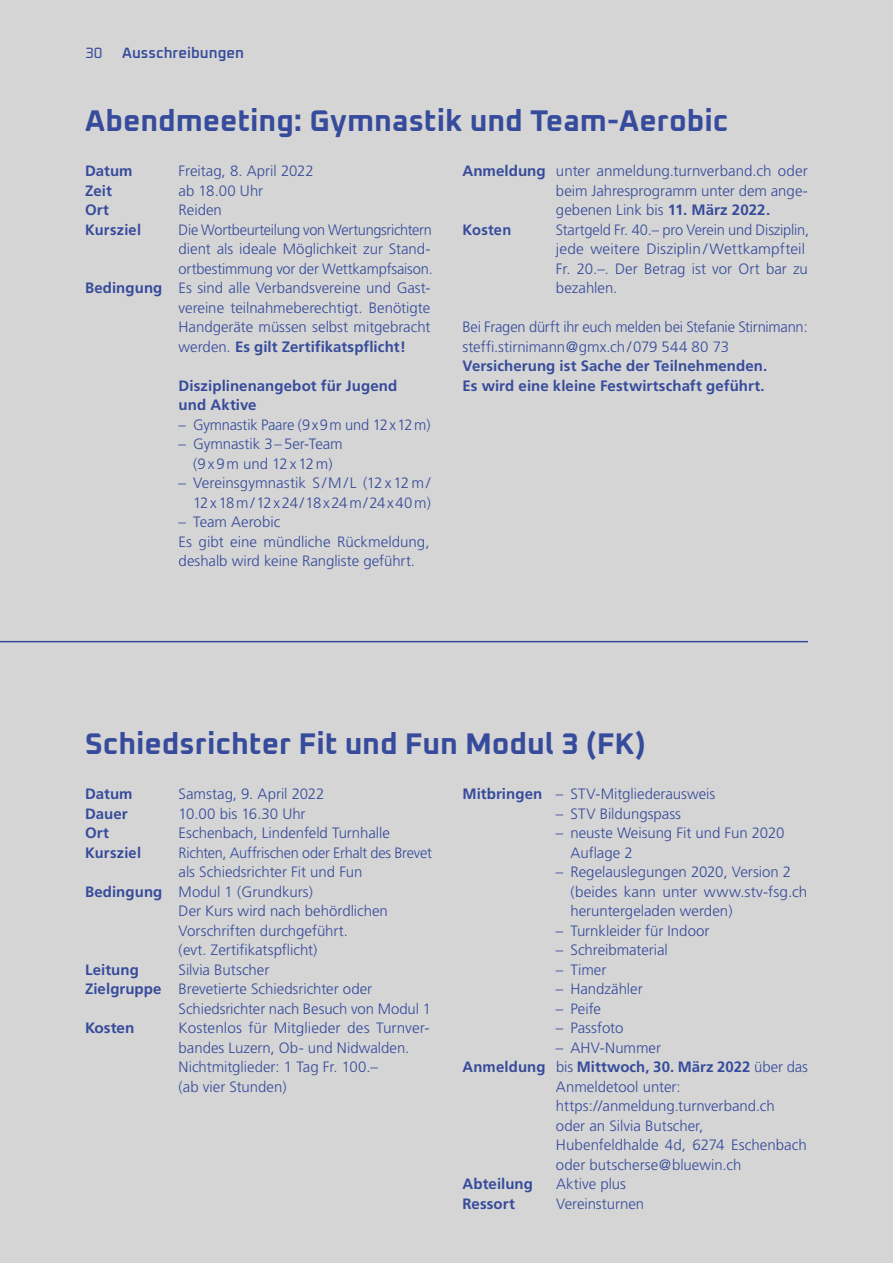
<style>
.page{position:relative;width:893px;height:1263px;background:#d5d5d5}
.page>*{position:absolute;margin:0;border:0;box-sizing:border-box;transform-origin:0 0}
.t1{font:700 30px "Oxanium";letter-spacing:-.005em;color:#364b9b}
.t2{font:300 15px/19.5px "Frutiger";letter-spacing:-.005em;color:#364b9b}
.t3{font:700 15px/19.5px "Frutiger";letter-spacing:.005em;color:#364b9b}
.t4{font:600 15px "Oxanium";color:#364b9b}
.t5{font:15px "Oxanium";color:#364b9b}
.s1{font-weight:700}
.s2{font-weight:300}
</style>
<div class="page">
<hr style="left:0;top:641px;width:808px;height:1px;background:#364b9b">
<p class="t5" style="left:85px;top:43px;width:19px">30</p>
<p class="t4" style="left:122px;top:43px;width:123px">Ausschreibungen</p>
<h1 class="t1" style="left:85px;top:102px;width:645px">Abendmeeting: Gymnastik und Team-Aerobic</h1>
<p class="t3" style="left:85px;top:161px;width:49px">Datum</p>
<p class="t2" style="left:179px;top:161px;width:137px">Freitag, 8. April 2022</p>
<p class="t3" style="left:85px;top:181px;width:28px">Zeit</p>
<p class="t2" style="left:179px;top:181px;width:86px">ab 18.00 Uhr</p>
<p class="t3" style="left:85px;top:200px;width:25px">Ort</p>
<p class="t2" style="left:179px;top:200px;width:45px">Reiden</p>
<p class="t3" style="left:85px;top:220px;width:58px">Kursziel</p>
<p class="t2" style="left:179px;top:220px;width:255px">Die Wortbeurteilung von Wertungsrichtern</p>
<p class="t2" style="left:179px;top:239px;width:253px">dient als ideale Möglichkeit zur Stand-</p>
<p class="t2" style="left:179px;top:259px;width:256px">ortbestimmung vor der Wettkampfsaison.</p>
<p class="t2" style="left:85px;top:278px;width:347px"><span class="s1">Bedingung</span> Es sind alle Verbandsvereine und Gast-</p>
<p class="t2" style="left:179px;top:298px;width:253px">vereine teilnahmeberechtigt. Benötigte</p>
<p class="t2" style="left:179px;top:317px;width:253px">Handgeräte müssen selbst mitgebracht</p>
<p class="t3" style="left:179px;top:337px;width:229px"><span class="s2">werden.</span> Es gilt Zertifikatspflicht!</p>
<p class="t3" style="left:179px;top:376px;width:220px">Disziplinenangebot für Jugend und Aktive</p>
<p class="t2" style="left:179px;top:415px;width:254px">– Gymnastik Paare (9x9m und 12x12m)</p>
<p class="t2" style="left:179px;top:434px;width:166px;text-align:center">– Gymnastik 3–5er-Team (9x9m und 12x12m)</p>
<p class="t2" style="left:179px;top:473px;width:254px;text-align:right">– Vereinsgymnastik S /M/ L (12x12m/<br>12x18m/12x24/18x24m/24x40m)</p>
<p class="t2" style="left:179px;top:512px;width:252px">– Team Aerobic<br>Es gibt eine mündliche Rückmeldung, deshalb wird keine Rangliste geführt.</p>
<p class="t2" style="left:462px;top:161px;width:347px"><span class="s1">Anmeldung</span> unter anmeldung.turnverband.ch oder</p>
<p class="t2" style="left:556px;top:181px;width:253px">beim Jahresprogramm unter dem ange-</p>
<p class="t2" style="left:556px;top:200px;width:216px">gebenen Link bis <span class="s1">11. März 2022.</span></p>
<p class="t3" style="left:462px;top:220px;width:50px">Kosten</p>
<p class="t2" style="left:556px;top:220px;width:255px">Startgeld Fr. 40.– pro Verein und Disziplin, jede weitere Disziplin /Wettkampfteil Fr. 20.–. Der Betrag ist vor Ort bar zu bezahlen.</p>
<p class="t2" style="left:462px;top:317px;width:347px">Bei Fragen dürft ihr euch melden bei Stefanie Stirnimann: steffi.stirnimann@gmx.ch/079 544 80 73</p>
<p class="t3" style="left:462px;top:356px;width:306px">Versicherung ist Sache der Teilnehmenden.<br>Es wird eine kleine Festwirtschaft geführt.</p>
<h1 class="t1" style="left:85px;top:725px;width:562px">Schiedsrichter Fit und Fun Modul 3 (FK)</h1>
<p class="t3" style="left:85px;top:784px;width:49px">Datum</p>
<p class="t2" style="left:179px;top:784px;width:147px">Samstag, 9. April 2022</p>
<p class="t3" style="left:85px;top:804px;width:44px">Dauer</p>
<p class="t2" style="left:179px;top:804px;width:129px">10.00 bis 16.30 Uhr</p>
<p class="t3" style="left:85px;top:823px;width:25px">Ort</p>
<p class="t2" style="left:179px;top:823px;width:213px">Eschenbach, Lindenfeld Turnhalle</p>
<p class="t3" style="left:85px;top:843px;width:58px">Kursziel</p>
<p class="t2" style="left:179px;top:843px;width:255px">Richten, Auffrischen oder Erhalt des Brevet</p>
<p class="t2" style="left:179px;top:862px;width:185px">als Schiedsrichter Fit und Fun</p>
<p class="t2" style="left:85px;top:882px;width:230px"><span class="s1">Bedingung</span> Modul 1 (Grundkurs)</p>
<p class="t2" style="left:179px;top:901px;width:211px">Der Kurs wird nach behördlichen</p>
<p class="t2" style="left:179px;top:921px;width:171px">Vorschriften durchgeführt.</p>
<p class="t2" style="left:179px;top:940px;width:140px">(evt. Zertifikatspflicht)</p>
<p class="t3" style="left:85px;top:960px;width:55px">Leitung</p>
<p class="t2" style="left:179px;top:960px;width:92px">Silvia Butscher</p>
<p class="t2" style="left:85px;top:979px;width:289px"><span class="s1">Zielgruppe</span> Brevetierte Schiedsrichter oder</p>
<p class="t2" style="left:179px;top:999px;width:254px">Schiedsrichter nach Besuch von Modul 1</p>
<p class="t3" style="left:85px;top:1018px;width:51px">Kosten</p>
<p class="t2" style="left:179px;top:1018px;width:252px">Kostenlos für Mitglieder des Turnver&shy;bandes Luzern, Ob- und Nidwalden.<br>Nichtmitglieder: 1 Tag Fr. 100.–<br>(ab vier Stunden)</p>
<p class="t2" style="left:462px;top:784px;width:254px"><span class="s1">Mitbringen</span> – STV-Mitgliederausweis</p>
<p class="t2" style="left:556px;top:804px;width:127px">– STV Bildungspass</p>
<p class="t2" style="left:570px;top:823px;width:215px;text-indent:-14px">– neuste Weisung Fit und Fun 2020<br>Auflage 2</p>
<p class="t2" style="left:570px;top:862px;width:238px;text-indent:-14px">– Regelauslegungen 2020, Version 2 (beides kann unter www.stv-fsg.ch heruntergeladen werden)</p>
<p class="t2" style="left:556px;top:921px;width:155px">– Turnkleider für Indoor</p>
<p class="t2" style="left:556px;top:940px;width:113px">– Schreibmaterial</p>
<p class="t2" style="left:556px;top:960px;width:52px">– Timer</p>
<p class="t2" style="left:556px;top:979px;width:88px">– Handzähler</p>
<p class="t2" style="left:556px;top:999px;width:47px">– Peife</p>
<p class="t2" style="left:556px;top:1018px;width:69px">– Passfoto</p>
<p class="t2" style="left:556px;top:1038px;width:107px">– AHV-Nummer</p>
<p class="t3" style="left:462px;top:1057px;width:347px">Anmeldung <span class="s2">bis</span> Mittwoch, 30. März 2022 <span class="s2">über das</span></p>
<p class="t2" style="left:556px;top:1077px;width:126px">Anmeldetool unter:</p>
<p class="t2" style="left:556px;top:1096px;width:220px">https://anmeldung.turnverband.ch</p>
<p class="t2" style="left:556px;top:1116px;width:149px">oder an Silvia Butscher,</p>
<p class="t2" style="left:556px;top:1135px;width:252px">Hubenfeldhalde 4d, 6274 Eschenbach</p>
<p class="t2" style="left:556px;top:1155px;width:187px">oder butscherse@bluewin.ch</p>
<p class="t3" style="left:462px;top:1174px;width:72px">Abteilung</p>
<p class="t2" style="left:556px;top:1174px;width:72px">Aktive plus</p>
<p class="t3" style="left:462px;top:1194px;width:54px">Ressort</p>
<p class="t2" style="left:556px;top:1194px;width:90px">Vereinsturnen</p>
</div>
